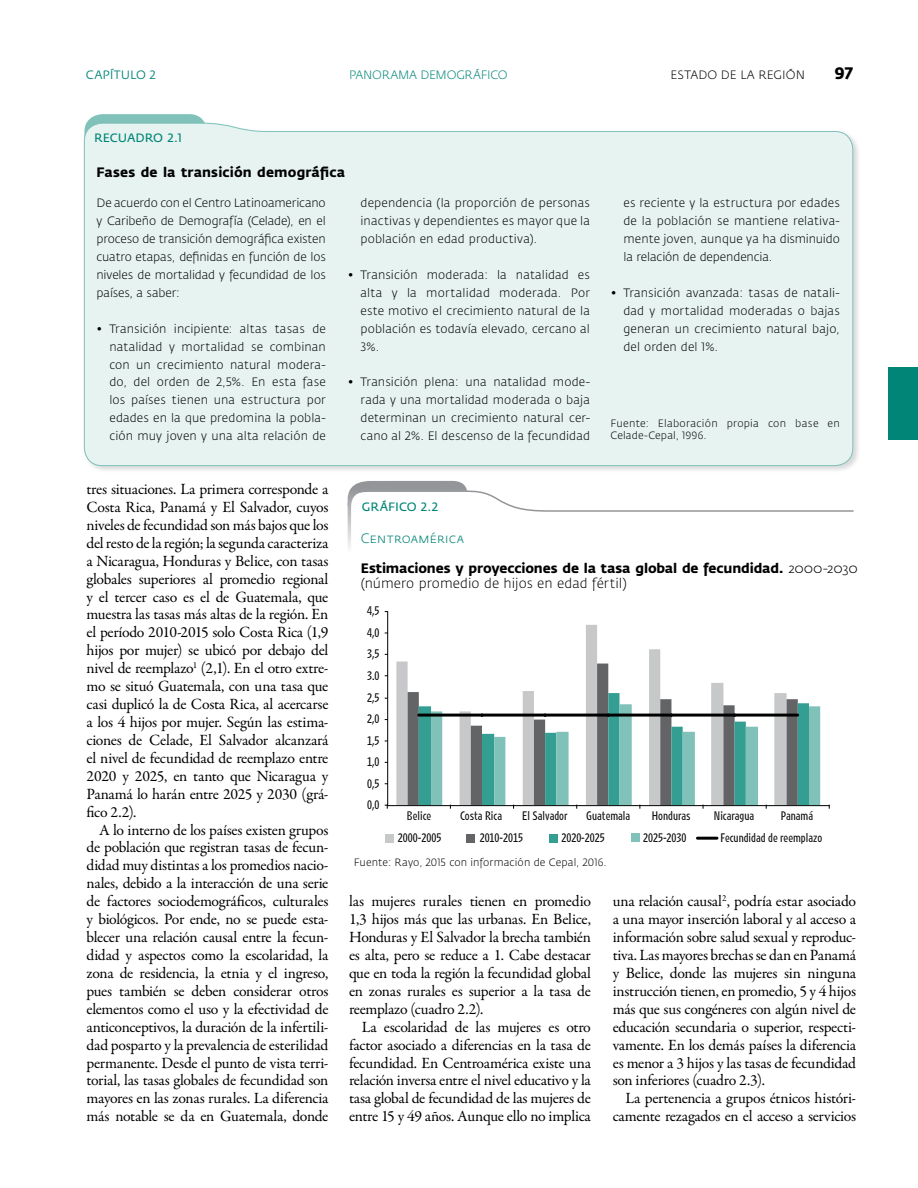
<style>
.page{position:relative;width:918px;height:1188px;background:#fff}
.page>*{position:absolute;margin:0;border:0;box-sizing:border-box;transform-origin:0 0}
.t1{font:700 16.5px "Fedra Sans";color:#000}
.t2{font:15.75px/17.9px "Garamond Premr Pro";letter-spacing:-.005em;color:#000;text-align:justify}
.t3{font:700 13.5px/15px "Fedra Sans";letter-spacing:-.005em;color:#000}
.t4{font:13.5px "Fedra Sans Light SC";letter-spacing:.005em;color:#008576}
.t5{font:300 12px/18px "Fedra Sans";letter-spacing:.005em;color:#000;text-align:justify}
.t6{font:12px "Fedra Sans";letter-spacing:.005em;color:#008576}
.t7{font:300 12px "Fedra Sans";letter-spacing:-.015em;color:#008576}
.t8{font:12px "Fedra Sans";letter-spacing:.01em;color:#008576}
.t9{font:11.25px "Retina A05";color:#000}
.t10{font:300 10.5px/12.6px "Fedra Sans";letter-spacing:.015em;color:#000}
.s1{font-family:"Fedra Sans Light SC";font-weight:400}
.s2{font-weight:300}
</style>
<div class="page">
<div style="left:888px;top:367px;width:30px;height:73px;background:#008576"></div>
<svg style="left:347px;top:481px;width:507px;height:67px"></svg>
<svg style="left:396px;top:625px;width:265px;height:180px"></svg>
<svg style="left:408px;top:664px;width:316px;height:141px"></svg>
<svg style="left:419px;top:693px;width:390px;height:112px"></svg>
<hr style="left:387px;top:612px;width:1px;height:194px;background:#000">
<hr style="left:388px;top:805px;width:441px;height:1px;background:#000">
<svg style="left:431px;top:704px;width:389px;height:104px"></svg>
<hr style="left:419px;top:714px;width:63px;height:3px;background:#000">
<hr style="left:482px;top:714px;width:63px;height:3px;background:#000">
<hr style="left:545px;top:714px;width:63px;height:3px;background:#000">
<hr style="left:608px;top:714px;width:63px;height:3px;background:#000">
<hr style="left:671px;top:714px;width:64px;height:3px;background:#000">
<hr style="left:735px;top:714px;width:63px;height:3px;background:#000">
<hr style="left:697px;top:837px;width:20px;height:3px;background:#000">
<div style="left:631px;top:834px;width:9px;height:8px;background:#80c2ba"></div>
<div style="left:550px;top:834px;width:8px;height:8px;background:#339e91"></div>
<div style="left:467px;top:834px;width:8px;height:8px;background:#636466"></div>
<div style="left:386px;top:834px;width:8px;height:8px;background:#c7c8ca"></div>
<div style="left:84px;top:114px;width:123px;height:45px;background:#80c2ba;border-radius:18px"></div>
<div style="left:83px;top:121px;width:778px;height:352px;background:#000;opacity:.15"></div>
<div style="left:84px;top:122px;width:770px;height:344px;background:#e6f3f1"></div>
<p class="t8" style="left:86px;top:68px;width:71px">CAPÍTULO 2</p>
<p class="t7" style="left:349px;top:68px;width:160px">PANORAMA DEMOGRÁFICO</p>
<p class="t5" style="left:670px;top:66px;width:136px">ESTADO DE LA REGIÓN</p>
<p class="t1" style="left:835px;top:63px;width:20px">97</p>
<p class="t6" style="left:94px;top:131px;width:90px">RECUADRO 2.1</p>
<p class="t3" style="left:97px;top:165px;width:250px">Fases de la transición demográfica</p>
<p class="t5" style="left:97px;top:194px;width:231px">De acuerdo con el Centro Latinoamericano y Caribeño de Demografía (Celade), en el proceso de transición demográfica existen cuatro etapas, definidas en función de los niveles de mortalidad y fecundidad de los países, a saber:</p>
<p class="t5" style="left:109px;top:320px;width:218px;text-indent:-13px">• Transición incipiente: altas tasas de natalidad y mortalidad se combinan con un crecimiento natural modera&shy;do, del orden de 2,5%. En esta fase los países tienen una estructura por edades en la que predomina la pobla&shy;ción muy joven y una alta relación de</p>
<p class="t5" style="left:361px;top:194px;width:231px">dependencia (la proporción de personas inactivas y dependientes es mayor que la población en edad productiva).</p>
<p class="t5" style="left:361px;top:266px;width:231px;text-indent:-13px">• Transición moderada: la natalidad es alta y la mortalidad moderada. Por este motivo el crecimiento natural de la población es todavía elevado, cercano al 3%.</p>
<p class="t5" style="left:361px;top:374px;width:231px;text-indent:-13px">• Transición plena: una natalidad mode&shy;rada y una mortalidad moderada o baja determinan un crecimiento natural cer&shy;cano al 2%. El descenso de la fecundidad</p>
<p class="t5" style="left:623px;top:194px;width:218px">es reciente y la estructura por edades de la población se mantiene relativa&shy;mente joven, aunque ya ha disminuido la relación de dependencia.</p>
<p class="t5" style="left:623px;top:284px;width:218px;text-indent:-13px">• Transición avanzada: tasas de natali&shy;dad y mortalidad moderadas o bajas generan un crecimiento natural bajo, del orden del 1%.</p>
<p class="t10" style="left:611px;top:417px;width:231px">Fuente: Elaboración propia con base en<br>Celade-Cepal, 1996.</p>
<p class="t2" style="left:87px;top:480px;width:244px">tres situaciones. La primera corresponde a Costa Rica, Panamá y El Salvador, cuyos niveles de fecundidad son más bajos que los del resto de la región; la segunda caracteriza a Nicaragua, Honduras y Belice, con tasas globales superiores al promedio regional y el tercer caso es el de Guatemala, que muestra las tasas más altas de la región. En el período 2010-2015 solo Costa Rica (1,9 hijos por mujer) se ubicó por debajo del nivel de reemplazo<sup>1</sup> (2,1). En el otro extre&shy;mo se situó Guatemala, con una tasa que casi duplicó la de Costa Rica, al acercarse a los 4 hijos por mujer. Según las estima&shy;ciones de Celade, El Salvador alcanzará el nivel de fecundidad de reemplazo entre 2020 y 2025, en tanto que Nicaragua y Panamá lo harán entre 2025 y 2030 (grá&shy;fico 2.2).</p>
<p class="t2" style="left:87px;top:821px;width:244px;text-indent:13px">A lo interno de los países existen grupos de población que registran tasas de fecun&shy;didad muy distintas a los promedios nacio&shy;nales, debido a la interacción de una serie de factores sociodemográficos, culturales y biológicos. Por ende, no se puede esta&shy;blecer una relación causal entre la fecun&shy;didad y aspectos como la escolaridad, la zona de residencia, la etnia y el ingreso, pues también se deben considerar otros elementos como el uso y la efectividad de anticonceptivos, la duración de la infertili&shy;dad posparto y la prevalencia de esterilidad permanente. Desde el punto de vista terri&shy;torial, las tasas globales de fecundidad son mayores en las zonas rurales. La diferencia más notable se da en Guatemala, donde</p>
<p class="t6" style="left:362px;top:501px;width:78px">GRÁFICO 2.2</p>
<p class="t4" style="left:361px;top:531px;width:105px">Centroamérica</p>
<p class="t3" style="left:361px;top:561px;width:498px">Estimaciones y proyecciones de la tasa global de fecundidad. <span class="s1">2000-2030 </span><span class="s2">(número promedio de hijos en edad fértil)</span></p>
<p class="t9" style="left:367px;top:604px;width:14px">4,5</p>
<p class="t9" style="left:367px;top:626px;width:14px">4,0</p>
<p class="t9" style="left:367px;top:647px;width:14px">3,5</p>
<p class="t9" style="left:367px;top:669px;width:14px">3.0</p>
<p class="t9" style="left:367px;top:690px;width:14px">2,5</p>
<p class="t9" style="left:367px;top:712px;width:14px">2,0</p>
<p class="t9" style="left:367px;top:734px;width:14px">1,5</p>
<p class="t9" style="left:367px;top:755px;width:14px">1,0</p>
<p class="t9" style="left:367px;top:777px;width:14px">0,5</p>
<p class="t9" style="left:367px;top:798px;width:14px">0,0</p>
<p class="t9" style="left:407px;top:809px;width:26px">Belice</p>
<p class="t9" style="left:460px;top:809px;width:44px">Costa Rica</p>
<p class="t9" style="left:522px;top:809px;width:47px">El Salvador</p>
<p class="t9" style="left:586px;top:809px;width:46px">Guatemala</p>
<p class="t9" style="left:652px;top:809px;width:40px">Honduras</p>
<p class="t9" style="left:714px;top:809px;width:42px">Nicaragua</p>
<p class="t9" style="left:781px;top:809px;width:34px">Panamá</p>
<p class="t9" style="left:398px;top:831px;width:45px">2000-2005</p>
<p class="t9" style="left:480px;top:831px;width:45px">2010-2015</p>
<p class="t9" style="left:561px;top:831px;width:45px">2020-2025</p>
<p class="t9" style="left:643px;top:831px;width:45px">2025-2030</p>
<p class="t9" style="left:720px;top:831px;width:103px">Fecundidad de reemplazo</p>
<p class="t10" style="left:354px;top:857px;width:254px">Fuente: Rayo, 2015 con información de Cepal, 2016.</p>
<p class="t2" style="left:613px;top:893px;width:245px">una relación causal<sup>2</sup>, podría estar asociado a una mayor inserción laboral y al acceso a información sobre salud sexual y reproduc&shy;tiva. Las mayores brechas se dan en Panamá y Belice, donde las mujeres sin ninguna instrucción tienen, en promedio, 5 y 4 hijos más que sus congéneres con algún nivel de educación secundaria o superior, respecti&shy;vamente. En los demás países la diferencia es menor a 3 hijos y las tasas de fecundidad son inferiores (cuadro 2.3).</p>
<p class="t2" style="left:613px;top:1090px;width:245px;text-align:right">La pertenencia a grupos étnicos históri&shy;camente rezagados en el acceso a servicios</p>
<p class="t2" style="left:349px;top:893px;width:243px">las mujeres rurales tienen en promedio 1,3 hijos más que las urbanas. En Belice, Honduras y El Salvador la brecha también es alta, pero se reduce a 1. Cabe destacar que en toda la región la fecundidad global en zonas rurales es superior a la tasa de reemplazo (cuadro 2.2).</p>
<p class="t2" style="left:349px;top:1018px;width:243px;text-indent:13px">La escolaridad de las mujeres es otro factor asociado a diferencias en la tasa de fecundidad. En Centroamérica existe una relación inversa entre el nivel educativo y la tasa global de fecundidad de las mujeres de entre 15 y 49 años. Aunque ello no implica</p>
</div>
